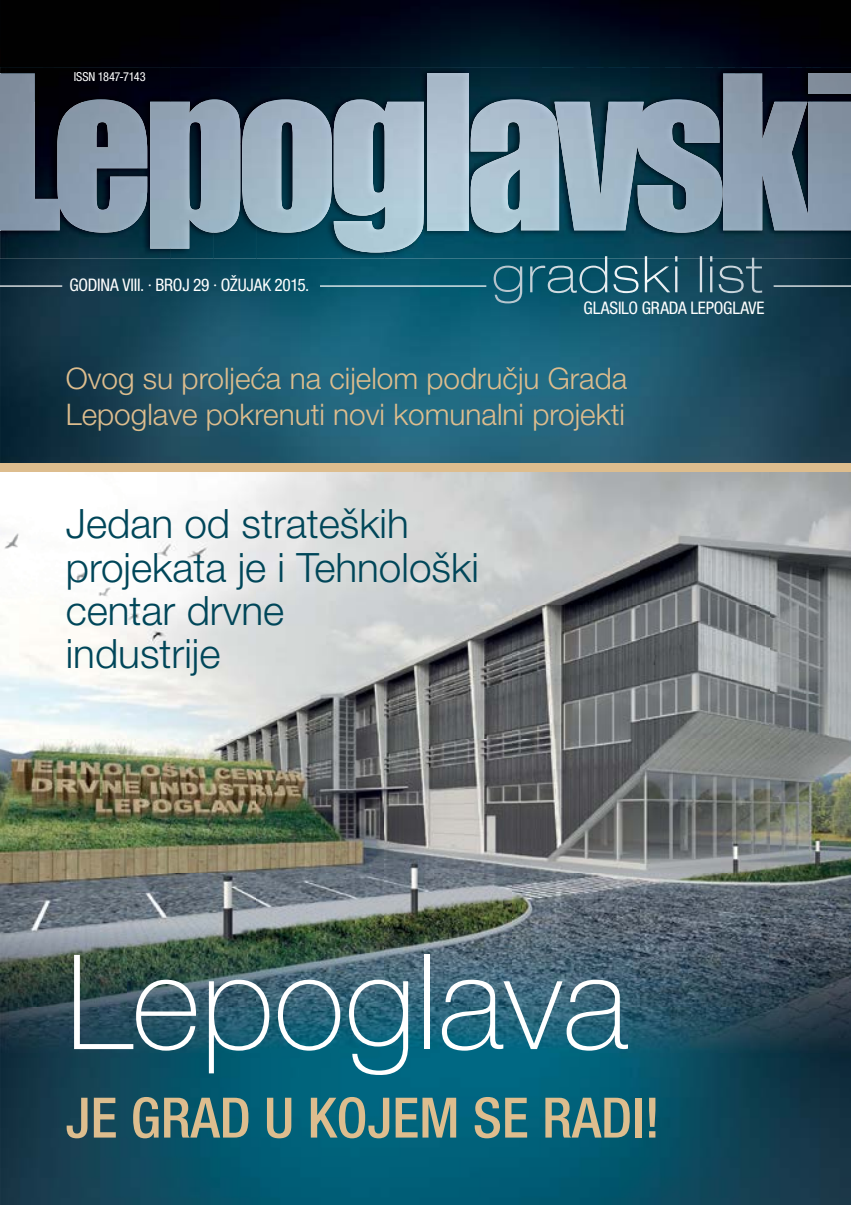
<style>
.page{position:relative;width:851px;height:1205px;background:#fff}
.page>*{position:absolute;margin:0;border:0;box-sizing:border-box;transform-origin:0 0}
.t1{font:181.88px "Impact";color:#fff}
.t2{font:100 132px "Helvetica Neue LT Pro";color:#fff}
.t3{font:500 condensed 55.75px "Helvetica Neue LT Pro";color:#ddbd8e}
.t4{font:100 expanded 50.5px "Helvetica Neue LT Pro";letter-spacing:.04em;color:#fff}
.t5{font:300 40.5px/43.2px "Helvetica Neue LT Pro";color:#004659}
.t6{font:300 29.75px/35.8px "Helvetica Neue LT Pro";color:#ddbd8e}
.t7{font:condensed 17.38px "Helvetica Neue LT Pro";letter-spacing:-.015em;color:#fff}
.t8{font:condensed 12.38px "Helvetica Neue LT Pro";letter-spacing:-.005em;color:#fff}
</style>
<div class="page">
<img style="left:0;top:0;width:850px;height:1205px">
<img style="left:558px;top:20px;width:160px;height:13px">
<svg style="left:791px;top:1167px;width:4px;height:9px"></svg>
<img style="left:542px;top:36px;width:283px;height:31px">
<div style="left:0;top:0;width:143px;height:67px;background:#010101"></div>
<div style="left:0;top:48px;width:46px;height:16px;background:#010101"></div>
<hr style="left:63px;top:1170px;width:650px;height:1px;background:#7f6056">
<img style="left:0;top:472px;width:850px;height:580px">
<div style="left:0;top:463px;width:850px;height:9px;background:#ddbd8e"></div>
<img style="left:0;top:67px;width:170px;height:192px">
<img style="left:170px;top:67px;width:641px;height:77px">
<img style="left:811px;top:67px;width:39px;height:6px">
<img style="left:214px;top:144px;width:42px;height:115px">
<img style="left:299px;top:144px;width:42px;height:115px">
<img style="left:384px;top:144px;width:427px;height:115px">
<img style="left:170px;top:249px;width:44px;height:10px">
<img style="left:341px;top:252px;width:43px;height:7px">
<img style="left:256px;top:233px;width:43px;height:26px">
<img style="left:811px;top:230px;width:39px;height:29px">
<img style="left:723px;top:73px;width:127px;height:157px">
<img style="left:428px;top:73px;width:40px;height:157px">
<img style="left:0;top:73px;width:147px;height:160px">
<img style="left:559px;top:99px;width:163px;height:134px">
<img style="left:470px;top:99px;width:89px;height:134px">
<img style="left:334px;top:99px;width:90px;height:153px">
<img style="left:242px;top:99px;width:90px;height:134px">
<img style="left:150px;top:99px;width:90px;height:150px">
<hr style="left:773px;top:285px;width:77px;height:2px;background:#fff">
<hr style="left:320px;top:285px;width:166px;height:2px;background:#fff">
<hr style="left:0;top:285px;width:62px;height:2px;background:#fff">
<h1 class="t1" style="left:-48px;top:-110px;width:192px">RA</h1>
<p class="t8" style="left:74px;top:70px;width:74px">ISSN 1847-7143</p>
<p class="t7" style="left:70px;top:274px;width:241px">GODINA VIII. · BROJ 29 · OŽUJAK 2015.</p>
<h3 class="t4" style="left:492px;top:244px;width:271px">gradski list</h3>
<p class="t7" style="left:583px;top:298px;width:182px">GLASILO GRADA LEPOGLAVE</p>
<p class="t6" style="left:66px;top:360px;width:563px">Ovog su proljeća na cijelom području Grada<br>Lepoglave pokrenuti novi komunalni projekti</p>
<h3 class="t5" style="left:66px;top:501px;width:414px">Jedan od strateških projekata je i Tehnološki centar drvne<br>industrije</h3>
<h2 class="t2" style="left:66px;top:926px;width:564px">Lepoglava</h2>
<h3 class="t3" style="left:66px;top:1084px;width:595px">JE GRAD U KOJEM SE RADI!</h3>
</div>
